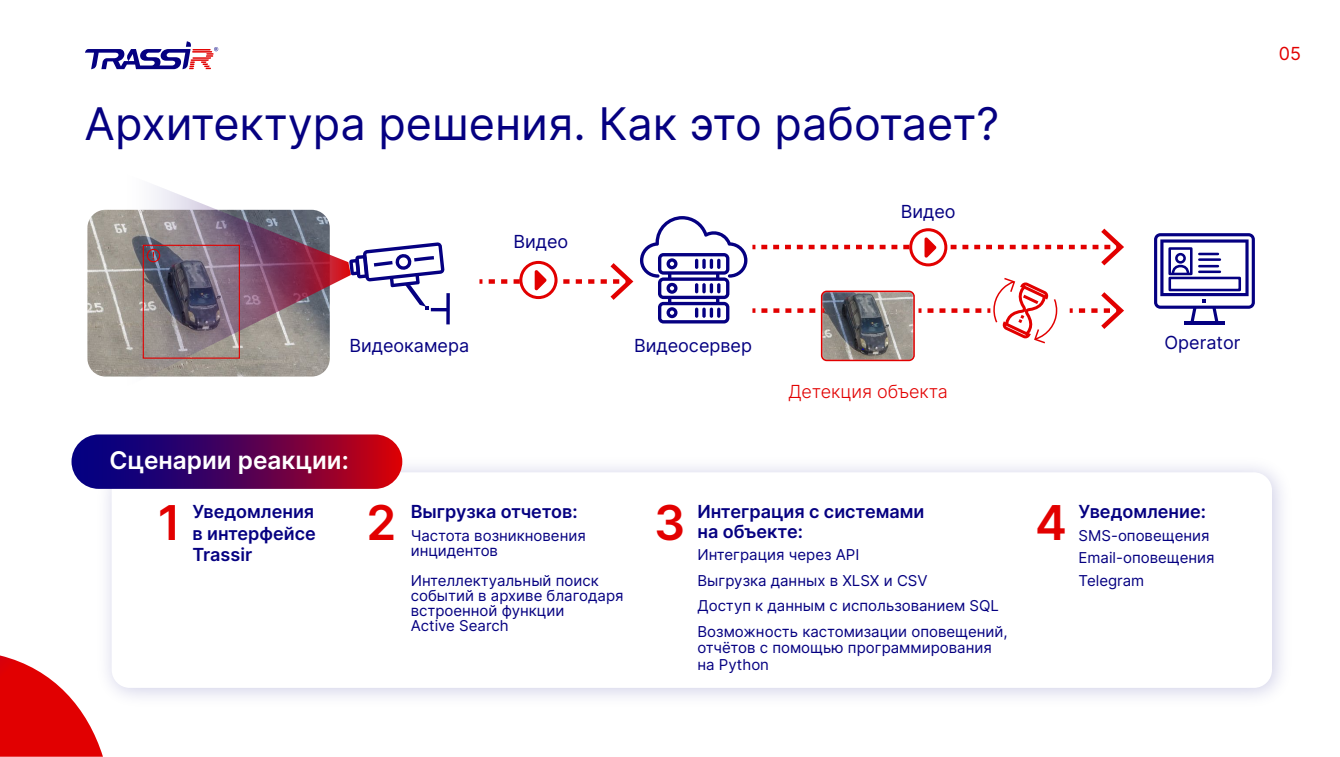
<style>
.page{position:relative;width:1340px;height:757px;background:#fff}
.page>*{position:absolute;margin:0;border:0;box-sizing:border-box;transform-origin:0 0}
.t1{font:600 48px "Inter";color:#e20000}
.t2{font:45px "Inter";color:#050081}
.t3{font:600 24.3px "Inter";color:#fff}
.t4{font:600 18px/21.6px "Inter";color:#050081;text-align:justify}
.t5{font:18px "Inter";color:#050081}
.t6{font:300 18px "Inter";color:#e20000}
.t7{font:18px "Inter";color:#e20000}
.t8{font:15px/15px "Inter";color:#050081}
</style>
<div class="page">
<img style="left:87px;top:210px;width:34px;height:166px">
<svg style="left:85px;top:41px;width:133px;height:29px"></svg>
<svg style="left:0;top:655px;width:103px;height:102px"></svg>
<svg style="left:71px;top:434px;width:331px;height:55px;background:#5e0c59"></svg>
<hr style="left:431px;top:308px;width:18px;height:3px;background:#050081">
<svg style="left:446px;top:293px;width:4px;height:31px"></svg>
<svg style="left:351px;top:242px;width:93px;height:68px"></svg>
<svg style="left:479px;top:279px;width:3px;height:5px"></svg>
<svg style="left:1069px;top:308px;width:3px;height:5px"></svg>
<svg style="left:1078px;top:292px;width:46px;height:37px"></svg>
<svg style="left:761px;top:308px;width:55px;height:5px"></svg>
<svg style="left:918px;top:308px;width:3px;height:5px"></svg>
<svg style="left:640px;top:216px;width:115px;height:107px"></svg>
<hr style="left:1183px;top:321px;width:41px;height:3px;background:#050081">
<svg style="left:1154px;top:233px;width:100px;height:90px"></svg>
<div style="left:519px;top:261px;width:38px;height:38px;border:3px solid #e20000;border-radius:50%"></div>
<svg style="left:488px;top:263px;width:145px;height:37px"></svg>
<div style="left:909px;top:228px;width:38px;height:38px;border:3px solid #e20000;border-radius:50%"></div>
<svg style="left:761px;top:229px;width:363px;height:36px"></svg>
<img style="left:121px;top:186px;width:230px;height:191px">
<img style="left:820px;top:290px;width:95px;height:72px">
<div style="left:821px;top:291px;width:93px;height:70px;border:2px solid #e20000;border-radius:5px"></div>
<svg style="left:927px;top:277px;width:130px;height:67px"></svg>
<div style="left:143px;top:245px;width:97px;height:114px;border:1px solid #e20000"></div>
<div style="left:147px;top:249px;width:13px;height:13px;border:1px solid #e20000;border-radius:50%"></div>
<h2 class="t2" style="left:85px;top:91px;width:916px">Архитектура решения. Как это работает?</h2>
<p class="t5" style="left:513px;top:228px;width:56px">Видео</p>
<p class="t5" style="left:900px;top:199px;width:56px">Видео</p>
<p class="t5" style="left:349px;top:332px;width:121px">Видеокамера</p>
<p class="t5" style="left:1164px;top:330px;width:77px">Operator</p>
<p class="t5" style="left:634px;top:332px;width:119px">Видеосервер</p>
<p class="t6" style="left:788px;top:379px;width:161px">Детекция объекта</p>
<h3 class="t3" style="left:109px;top:443px;width:241px">Сценарии реакции:</h3>
<h1 class="t1" style="left:158px;top:487px;width:25px">1</h1>
<h1 class="t1" style="left:366px;top:487px;width:31px">2</h1>
<h1 class="t1" style="left:654px;top:487px;width:33px">3</h1>
<p class="t4" style="left:1078px;top:500px;width:129px">Уведомление:</p>
<p class="t4" style="left:192px;top:500px;width:125px">Уведомления в интерфейсе Trassir</p>
<p class="t4" style="left:411px;top:500px;width:168px">Выгрузка отчетов:</p>
<p class="t4" style="left:697px;top:501px;width:228px;line-height:19.5px">Интеграция с системами на объекте:</p>
<p class="t8" style="left:697px;top:541px;width:312px;line-height:25.5px">Интеграция через API<br>Выгрузка данных в XLSX и CSV<br>Доступ к данным с использованием SQL<br>Возможность кастомизации оповещений,</p>
<p class="t8" style="left:697px;top:639px;width:296px;line-height:16.5px">отчётов с помощью программирования на Python</p>
<h1 class="t1" style="left:1035px;top:487px;width:33px">4</h1>
<p class="t8" style="left:1078px;top:523px;width:138px;line-height:22.5px">SMS-оповещения<br>Email-оповещения<br>Telegram</p>
<p class="t8" style="left:411px;top:527px;width:177px">Частота возникновения инцидентов</p>
<p class="t8" style="left:411px;top:572px;width:214px">Интеллектуальный поиск событий в архиве благодаря встроенной функции<br>Active Search</p>
<p class="t7" style="left:1278px;top:40px;width:24px">05</p>
</div>
